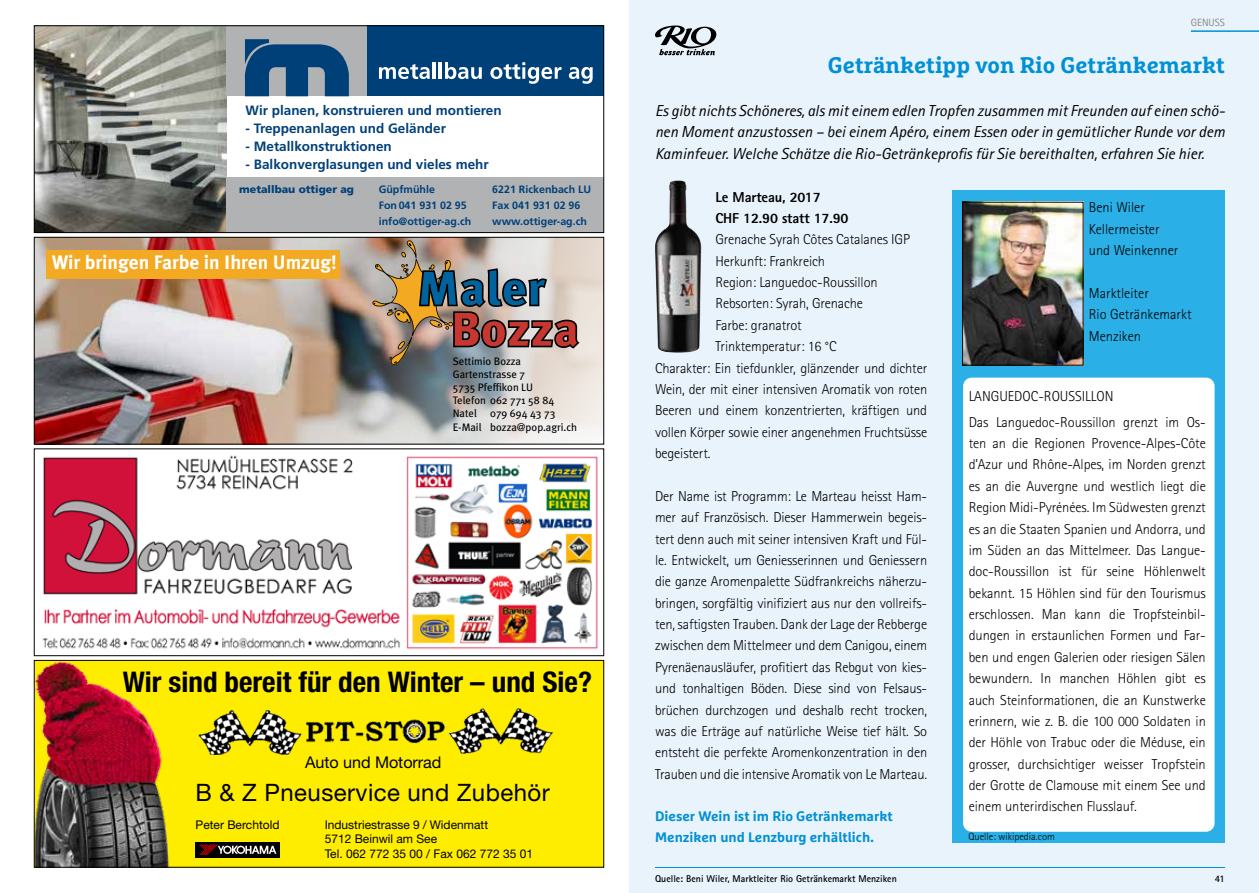
<style>
.page{position:relative;width:1259px;height:893px;background:#fff}
.page>*{position:absolute;margin:0;border:0;box-sizing:border-box;transform-origin:0 0}
.t1{font:700 condensed 28.5px "Helvetica Neue LT Std";color:#000}
.t2{font:24px "Helvetica Neue LT Std";letter-spacing:.02em;color:#000}
.t3{font:700 22.5px "Marselis Slab Pro";color:#0090d6}
.t4{font:700 19.5px "Meta Plus";color:#fff}
.t5{font:16.2px "Helvetica Neue LT Std";letter-spacing:-.005em;color:#000}
.t6{font:italic 15.9px/21.3px "Rotis Sans Serif";color:#000;text-align:justify}
.t7{font:300 14.4px/21.3px "Rotis Sans Serif";letter-spacing:-.01em;color:#000}
.t8{font:800 14.4px/21.3px "Rotis Sans Serif";letter-spacing:-.01em;color:#000}
.t9{font:700 13.8px/21px "Marselis Pro";color:#0090d6}
.t10{font:700 13.5px "Frutiger LT Std";color:#004079}
.t11{font:12px/14.4px "Helvetica Neue LT Std";color:#000}
.t12{font:10.8px/13px "Meta Plus";color:#000}
.t13{font:700 10.65px/15.6px "Frutiger LT Std";color:#004079}
.t14{font:900 10.65px "Frutiger LT Std";color:#004079}
.t15{font:300 10.5px "Rotis Sans Serif";color:#000}
.t16{font:10.5px "Rotis Sans Serif";color:#868786}
.t17{font:700 9.9px "Rotis Sans Serif";color:#000}
</style>
<div class="page">
<div style="left:629px;top:0;width:630px;height:893px;background:#e9f3fc"></div>
<hr style="left:1191px;top:30px;width:68px;height:2px;background:#0090d6">
<hr style="left:655px;top:867px;width:570px;height:1px;background:#0090d6">
<svg style="left:655px;top:26px;width:62px;height:29px"></svg>
<div style="left:952px;top:190px;width:273px;height:653px;background:#2aafe6"></div>
<div style="left:963px;top:378px;width:251px;height:454px;background:#fff;border-radius:9px"></div>
<img style="left:964px;top:204px;width:117px;height:159px">
<div style="left:962px;top:202px;width:121px;height:163px;border:1px solid #000"></div>
<img style="left:36px;top:28px;width:190px;height:203px">
<div style="left:226px;top:177px;width:378px;height:56px;background:#b1b2b3"></div>
<div style="left:226px;top:26px;width:142px;height:70px;background:#b1b2b3"></div>
<div style="left:368px;top:26px;width:236px;height:70px;background:#004079"></div>
<svg style="left:379px;top:64px;width:51px;height:15px"></svg>
<hr style="left:433px;top:62px;width:3px;height:17px;background:#fff">
<hr style="left:439px;top:62px;width:3px;height:17px;background:#fff">
<svg style="left:445px;top:62px;width:37px;height:17px"></svg>
<svg style="left:490px;top:62px;width:71px;height:22px"></svg>
<svg style="left:569px;top:67px;width:23px;height:17px"></svg>
<svg style="left:245px;top:39px;width:104px;height:57px"></svg>
<div style="left:34px;top:26px;width:570px;height:207px;border:1px solid #000"></div>
<img style="left:36px;top:239px;width:566px;height:203px">
<div style="left:47px;top:250px;width:293px;height:28px;background:#f3a921"></div>
<img style="left:371px;top:239px;width:208px;height:132px">
<div style="left:34px;top:237px;width:570px;height:207px;border:1px solid #000"></div>
<img style="left:42px;top:455px;width:556px;height:195px">
<div style="left:34px;top:449px;width:570px;height:207px;border:1px solid #000"></div>
<div style="left:34px;top:660px;width:570px;height:207px;background:#ffed00"></div>
<img style="left:36px;top:662px;width:133px;height:203px">
<img style="left:198px;top:708px;width:356px;height:47px">
<div style="left:196px;top:842px;width:84px;height:15px;background:#000"></div>
<svg style="left:199px;top:844px;width:77px;height:11px"></svg>
<div style="left:34px;top:660px;width:570px;height:207px;border:1px solid #000"></div>
<img style="left:655px;top:180px;width:46px;height:173px">
<p class="t10" style="left:245px;top:102px;width:258px">Wir planen, konstruieren und montieren</p>
<p class="t10" style="left:245px;top:120px;width:202px">- Treppenanlagen und Geländer</p>
<p class="t10" style="left:245px;top:138px;width:148px">- Metallkonstruktionen</p>
<p class="t10" style="left:245px;top:156px;width:245px">- Balkonverglasungen und vieles mehr</p>
<p class="t13" style="left:379px;top:182px;width:94px">Güpfmühle<br>Fon 041 931 02 95 info@ottiger-ag.ch</p>
<p class="t14" style="left:239px;top:183px;width:116px">metallbau ottiger ag</p>
<p class="t13" style="left:492px;top:182px;width:100px">6221 Rickenbach LU<br>Fax 041 931 02 96 www.ottiger-ag.ch</p>
<h3 class="t4" style="left:52px;top:251px;width:287px">Wir bringen Farbe in Ihren Umzug!</h3>
<p class="t12" style="left:453px;top:355px;width:126px">Settimio Bozza<br>Gartenstrasse 7<br>5735 Pfeffikon LU<br>Telefon 062 771 58 84<br>Natel 079 694 43 73<br>E-Mail bozza@pop.agri.ch</p>
<h1 class="t1" style="left:123px;top:665px;width:471px">Wir sind bereit für den Winter – und Sie?</h1>
<p class="t5" style="left:305px;top:753px;width:138px">Auto und Motorrad</p>
<h2 class="t2" style="left:196px;top:778px;width:355px">B &amp; Z Pneuservice und Zubehör</h2>
<p class="t11" style="left:196px;top:817px;width:85px">Peter Berchtold</p>
<p class="t11" style="left:325px;top:817px;width:210px">Industriestrasse 9 / Widenmatt<br>5712 Beinwil am See<br>Tel. 062 772 35 00 / Fax 062 772 35 01</p>
<p class="t16" style="left:1191px;top:16px;width:36px">GENUSS</p>
<h3 class="t3" style="left:828px;top:51px;width:398px">Getränketipp von Rio Getränkemarkt</h3>
<p class="t6" style="left:655px;top:100px;width:571px">Es gibt nichts Schöneres, als mit einem edlen Tropfen zusammen mit Freunden auf einen schö&shy;nen Moment anzustossen – bei einem Apéro, einem Essen oder in gemütlicher Runde vor dem Kaminfeuer. Welche Schätze die Rio-Getränkeprofis für Sie bereithalten, erfahren Sie hier.</p>
<p class="t8" style="left:715px;top:186px;width:135px">Le Marteau, 2017<br>CHF 12.90 statt 17.90</p>
<p class="t7" style="left:715px;top:229px;width:196px">Grenache Syrah Côtes Catalanes IGP</p>
<p class="t7" style="left:715px;top:250px;width:111px">Herkunft: Frankreich</p>
<p class="t7" style="left:715px;top:272px;width:164px">Region: Languedoc-Roussillon</p>
<p class="t7" style="left:715px;top:293px;width:149px">Rebsorten: Syrah, Grenache</p>
<p class="t7" style="left:715px;top:314px;width:88px">Farbe: granatrot</p>
<p class="t7" style="left:715px;top:336px;width:123px">Trinktemperatur: 16 °C</p>
<p class="t7" style="left:655px;top:357px;width:274px">Charakter: Ein tiefdunkler, glänzender und dichter</p>
<p class="t7" style="left:655px;top:378px;width:274px">Wein, der mit einer intensiven Aromatik von roten</p>
<p class="t7" style="left:655px;top:400px;width:274px">Beeren und einem konzentrierten, kräftigen und</p>
<p class="t7" style="left:655px;top:421px;width:274px">vollen Körper sowie einer angenehmen Fruchtsüsse</p>
<p class="t7" style="left:655px;top:442px;width:57px">begeistert.</p>
<p class="t7" style="left:655px;top:485px;width:274px;text-align:justify">Der Name ist Programm: Le Marteau heisst Ham&shy;mer auf Französisch. Dieser Hammerwein begeis&shy;tert denn auch mit seiner intensiven Kraft und Fül&shy;le. Entwickelt, um Geniesserinnen und Geniessern die ganze Aromenpalette Südfrankreichs näherzu&shy;bringen, sorgfältig vinifiziert aus nur den vollreifs&shy;ten, saftigsten Trauben. Dank der Lage der Rebberge zwischen dem Mittelmeer und dem Canigou, einem Pyrenäenausläufer, profitiert das Rebgut von kies&shy;und tonhaltigen Böden. Diese sind von Felsaus&shy;brüchen durchzogen und deshalb recht trocken, was die Erträge auf natürliche Weise tief hält. So entsteht die perfekte Aromenkonzentration in den Trauben und die intensive Aromatik von Le Marteau.</p>
<p class="t9" style="left:655px;top:806px;width:239px">Dieser Wein ist im Rio Getränkemarkt<br>Menziken und Lenzburg erhältlich.</p>
<p class="t7" style="left:1089px;top:197px;width:91px">Beni Wiler<br>Kellermeister und Weinkenner</p>
<p class="t7" style="left:1089px;top:282px;width:104px">Marktleiter<br>Rio Getränkemarkt<br>Menziken</p>
<p class="t7" style="left:968px;top:383px;width:239px;line-height:25.7px">LANGUEDOC-ROUSSILLON<br>Das Languedoc-Roussillon grenzt im Os-</p>
<p class="t7" style="left:968px;top:433px;width:239px;text-align:justify">ten an die Regionen Provence-Alpes-Côte d’Azur und Rhône-Alpes, im Norden grenzt es an die Auvergne und westlich liegt die Region Midi-Pyrénées. Im Südwesten grenzt es an die Staaten Spanien und Andorra, und im Süden an das Mittelmeer. Das Langue&shy;doc-Roussillon ist für seine Höhlenwelt bekannt. 15 Höhlen sind für den Tourismus erschlossen. Man kann die Tropfsteinbil&shy;dungen in erstaunlichen Formen und Far&shy;ben und engen Galerien oder riesigen Sälen bewundern. In manchen Höhlen gibt es auch Steinformationen, die an Kunstwerke erinnern, wie z. B. die 100 000 Soldaten in der Höhle von Trabuc oder die Méduse, ein grosser, durchsichtiger weisser Tropfstein der Grotte de Clamouse mit einem See und einem unterirdischen Flusslauf.</p>
<p class="t15" style="left:968px;top:830px;width:88px">Quelle: wikipedia.com</p>
<p class="t17" style="left:655px;top:872px;width:243px">Quelle: Beni Wiler, Marktleiter Rio Getränkemarkt Menziken</p>
<p class="t17" style="left:1214px;top:872px;width:12px">41</p>
</div>
